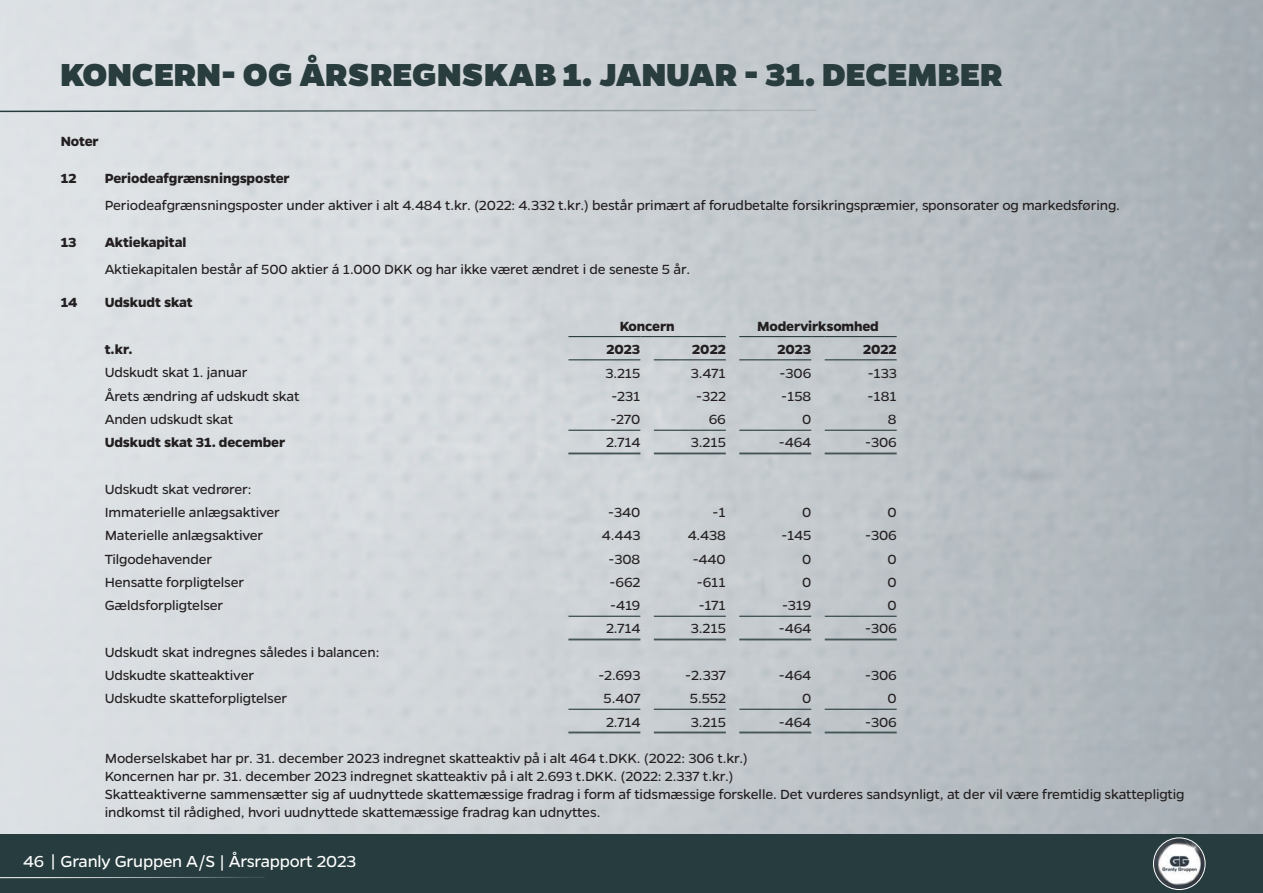
<style>
.page{position:relative;width:1263px;height:893px;background:#fff}
.page>*{position:absolute;margin:0;border:0;box-sizing:border-box;transform-origin:0 0}
.t1{font:800 36px "Gentona";color:#293c3e}
.t2{font:18px "Gentona";letter-spacing:-.01em;color:#fff}
.t3{font:15px/18px "Gentona";letter-spacing:-.01em;color:#231f20}
.t4{font:700 15px "Gentona";letter-spacing:-.01em;color:#231f20}
</style>
<div class="page">
<div style="left:0;top:0;width:1263px;height:886px;background:linear-gradient(to right,#e4e8eb,#abb2b8)"></div>
<div style="left:0;top:834px;width:1263px;height:59px;background:#273c3e"></div>
<svg style="left:0;top:877px;width:265px;height:2px"></svg>
<svg style="left:0;top:109px;width:818px;height:5px;background:#b2b9bd"></svg>
<img style="left:1153px;top:838px;width:52px;height:51px;border-radius:26px">
<div style="left:1153px;top:837px;width:52px;height:53px;border:1px solid #fff;border-radius:50%"></div>
<hr style="left:568px;top:336px;width:72px;height:1px;background:#293c3e">
<svg style="left:640px;top:336px;width:14px;height:1px"></svg>
<hr style="left:654px;top:336px;width:72px;height:1px;background:#293c3e">
<hr style="left:739px;top:336px;width:72px;height:1px;background:#293c3e">
<svg style="left:811px;top:336px;width:14px;height:1px"></svg>
<hr style="left:825px;top:336px;width:72px;height:1px;background:#293c3e">
<hr style="left:568px;top:359px;width:72px;height:1px;background:#293c3e">
<hr style="left:654px;top:359px;width:72px;height:1px;background:#293c3e">
<hr style="left:739px;top:359px;width:72px;height:1px;background:#293c3e">
<hr style="left:825px;top:359px;width:72px;height:1px;background:#293c3e">
<hr style="left:568px;top:430px;width:72px;height:1px;background:#293c3e">
<hr style="left:654px;top:430px;width:72px;height:1px;background:#293c3e">
<hr style="left:739px;top:430px;width:72px;height:1px;background:#293c3e">
<hr style="left:825px;top:430px;width:72px;height:1px;background:#293c3e">
<hr style="left:568px;top:453px;width:72px;height:1px;background:#293c3e">
<hr style="left:568px;top:454px;width:72px;height:1px;background:#293c3e">
<hr style="left:654px;top:453px;width:72px;height:1px;background:#293c3e">
<hr style="left:654px;top:454px;width:72px;height:1px;background:#293c3e">
<hr style="left:739px;top:453px;width:72px;height:1px;background:#293c3e">
<hr style="left:739px;top:454px;width:72px;height:1px;background:#293c3e">
<hr style="left:825px;top:453px;width:72px;height:1px;background:#293c3e">
<hr style="left:825px;top:454px;width:72px;height:1px;background:#293c3e">
<hr style="left:568px;top:616px;width:72px;height:1px;background:#293c3e">
<hr style="left:654px;top:616px;width:72px;height:1px;background:#293c3e">
<hr style="left:739px;top:616px;width:72px;height:1px;background:#293c3e">
<hr style="left:825px;top:616px;width:72px;height:1px;background:#293c3e">
<hr style="left:568px;top:709px;width:72px;height:1px;background:#293c3e">
<hr style="left:654px;top:709px;width:72px;height:1px;background:#293c3e">
<hr style="left:739px;top:709px;width:72px;height:1px;background:#293c3e">
<hr style="left:825px;top:709px;width:72px;height:1px;background:#293c3e">
<hr style="left:568px;top:639px;width:72px;height:1px;background:#293c3e">
<hr style="left:568px;top:640px;width:72px;height:1px;background:#293c3e">
<hr style="left:654px;top:639px;width:72px;height:1px;background:#293c3e">
<hr style="left:654px;top:640px;width:72px;height:1px;background:#293c3e">
<hr style="left:739px;top:639px;width:72px;height:1px;background:#293c3e">
<hr style="left:739px;top:640px;width:72px;height:1px;background:#293c3e">
<hr style="left:825px;top:639px;width:72px;height:1px;background:#293c3e">
<hr style="left:825px;top:640px;width:72px;height:1px;background:#293c3e">
<hr style="left:568px;top:732px;width:72px;height:1px;background:#293c3e">
<hr style="left:568px;top:733px;width:72px;height:1px;background:#293c3e">
<hr style="left:654px;top:732px;width:72px;height:1px;background:#293c3e">
<hr style="left:654px;top:733px;width:72px;height:1px;background:#293c3e">
<hr style="left:739px;top:732px;width:72px;height:1px;background:#293c3e">
<hr style="left:739px;top:733px;width:72px;height:1px;background:#293c3e">
<hr style="left:825px;top:732px;width:72px;height:1px;background:#293c3e">
<hr style="left:825px;top:733px;width:72px;height:1px;background:#293c3e">
<p class="t1" style="left:61px;top:54px;width:943px">KONCERN- OG ÅRSREGNSKAB 1. JANUAR - 31. DECEMBER</p>
<p class="t4" style="left:61px;top:132px;width:39px">Noter</p>
<p class="t4" style="left:61px;top:170px;width:17px">12</p>
<p class="t4" style="left:105px;top:170px;width:186px">Periodeafgrænsningsposter</p>
<p class="t3" style="left:105px;top:196px;width:1017px">Periodeafgrænsningsposter under aktiver i alt 4.484 t.kr. (2022: 4.332 t.kr.) består primært af forudbetalte forsikringspræmier, sponsorater og markedsføring.</p>
<p class="t4" style="left:61px;top:233px;width:17px">13</p>
<p class="t4" style="left:105px;top:233px;width:83px">Aktiekapital</p>
<p class="t3" style="left:105px;top:260px;width:587px">Aktiekapitalen består af 500 aktier á 1.000 DKK og har ikke været ændret i de seneste 5 år.</p>
<p class="t4" style="left:61px;top:294px;width:18px">14</p>
<p class="t4" style="left:105px;top:294px;width:90px">Udskudt skat</p>
<p class="t4" style="left:620px;top:317px;width:56px">Koncern</p>
<p class="t4" style="left:757px;top:317px;width:123px">Modervirksomhed</p>
<p class="t4" style="left:105px;top:340px;width:29px">t.kr.</p>
<p class="t4" style="left:606px;top:340px;width:35px">2023</p>
<p class="t4" style="left:692px;top:340px;width:35px">2022</p>
<p class="t4" style="left:777px;top:340px;width:35px">2023</p>
<p class="t4" style="left:863px;top:340px;width:35px">2022</p>
<p class="t3" style="left:105px;top:364px;width:144px">Udskudt skat 1. januar</p>
<p class="t3" style="left:605px;top:364px;width:36px">3.215</p>
<p class="t3" style="left:691px;top:364px;width:36px">3.471</p>
<p class="t3" style="left:780px;top:364px;width:33px">-306</p>
<p class="t3" style="left:868px;top:364px;width:30px">-133</p>
<p class="t3" style="left:105px;top:387px;width:196px">Årets ændring af udskudt skat</p>
<p class="t3" style="left:611px;top:387px;width:30px">-231</p>
<p class="t3" style="left:696px;top:387px;width:31px">-322</p>
<p class="t3" style="left:781px;top:387px;width:32px">-158</p>
<p class="t3" style="left:867px;top:387px;width:31px">-181</p>
<p class="t3" style="left:105px;top:410px;width:130px">Anden udskudt skat</p>
<p class="t3" style="left:610px;top:410px;width:31px">-270</p>
<p class="t3" style="left:709px;top:410px;width:19px">66</p>
<p class="t3" style="left:802px;top:410px;width:11px">0</p>
<p class="t3" style="left:888px;top:410px;width:10px">8</p>
<p class="t4" style="left:105px;top:434px;width:182px">Udskudt skat 31. december</p>
<p class="t3" style="left:606px;top:434px;width:36px">2.714</p>
<p class="t3" style="left:691px;top:434px;width:36px">3.215</p>
<p class="t3" style="left:779px;top:434px;width:34px">-464</p>
<p class="t3" style="left:865px;top:434px;width:33px">-306</p>
<p class="t3" style="left:105px;top:480px;width:148px">Udskudt skat vedrører:</p>
<p class="t3" style="left:105px;top:503px;width:177px">Immaterielle anlægsaktiver</p>
<p class="t3" style="left:608px;top:503px;width:34px">-340</p>
<p class="t3" style="left:713px;top:503px;width:15px">-1</p>
<p class="t3" style="left:802px;top:503px;width:11px">0</p>
<p class="t3" style="left:887px;top:503px;width:11px">0</p>
<p class="t3" style="left:105px;top:527px;width:160px">Materielle anlægsaktiver</p>
<p class="t3" style="left:602px;top:527px;width:40px">4.443</p>
<p class="t3" style="left:688px;top:527px;width:40px">4.438</p>
<p class="t3" style="left:781px;top:527px;width:31px">-145</p>
<p class="t3" style="left:865px;top:527px;width:33px">-306</p>
<p class="t3" style="left:105px;top:550px;width:109px">Tilgodehavender</p>
<p class="t3" style="left:608px;top:550px;width:33px">-308</p>
<p class="t3" style="left:693px;top:550px;width:35px">-440</p>
<p class="t3" style="left:802px;top:550px;width:11px">0</p>
<p class="t3" style="left:887px;top:550px;width:11px">0</p>
<p class="t3" style="left:105px;top:573px;width:141px">Hensatte forpligtelser</p>
<p class="t3" style="left:610px;top:573px;width:32px">-662</p>
<p class="t3" style="left:697px;top:573px;width:30px">-611</p>
<p class="t3" style="left:802px;top:573px;width:11px">0</p>
<p class="t3" style="left:887px;top:573px;width:11px">0</p>
<p class="t3" style="left:105px;top:596px;width:120px">Gældsforpligtelser</p>
<p class="t3" style="left:610px;top:596px;width:32px">-419</p>
<p class="t3" style="left:699px;top:596px;width:29px">-171</p>
<p class="t3" style="left:782px;top:596px;width:31px">-319</p>
<p class="t3" style="left:887px;top:596px;width:11px">0</p>
<p class="t3" style="left:606px;top:620px;width:36px">2.714</p>
<p class="t3" style="left:691px;top:620px;width:36px">3.215</p>
<p class="t3" style="left:779px;top:620px;width:34px">-464</p>
<p class="t3" style="left:865px;top:620px;width:33px">-306</p>
<p class="t3" style="left:105px;top:643px;width:276px">Udskudt skat indregnes således i balancen:</p>
<p class="t3" style="left:105px;top:666px;width:151px">Udskudte skatteaktiver</p>
<p class="t3" style="left:598px;top:666px;width:43px">-2.693</p>
<p class="t3" style="left:685px;top:666px;width:42px">-2.337</p>
<p class="t3" style="left:779px;top:666px;width:34px">-464</p>
<p class="t3" style="left:865px;top:666px;width:33px">-306</p>
<p class="t3" style="left:105px;top:689px;width:184px">Udskudte skatteforpligtelser</p>
<p class="t3" style="left:604px;top:689px;width:38px">5.407</p>
<p class="t3" style="left:690px;top:689px;width:37px">5.552</p>
<p class="t3" style="left:802px;top:689px;width:11px">0</p>
<p class="t3" style="left:887px;top:689px;width:11px">0</p>
<p class="t3" style="left:606px;top:713px;width:36px">2.714</p>
<p class="t3" style="left:691px;top:713px;width:36px">3.215</p>
<p class="t3" style="left:779px;top:713px;width:34px">-464</p>
<p class="t3" style="left:865px;top:713px;width:33px">-306</p>
<p class="t3" style="left:105px;top:749px;width:645px">Moderselskabet har pr. 31. december 2023 indregnet skatteaktiv på i alt 464 t.DKK. (2022: 306 t.kr.)</p>
<p class="t3" style="left:105px;top:767px;width:630px">Koncernen har pr. 31. december 2023 indregnet skatteaktiv på i alt 2.693 t.DKK. (2022: 2.337 t.kr.)</p>
<p class="t3" style="left:105px;top:785px;width:1081px">Skatteaktiverne sammensætter sig af uudnyttede skattemæssige fradrag i form af tidsmæssige forskelle. Det vurderes sandsynligt, at der vil være fremtidig skattepligtig indkomst til rådighed, hvori uudnyttede skattemæssige fradrag kan udnyttes.</p>
<p class="t2" style="left:23px;top:851px;width:335px">46 | Granly Gruppen A/S | Årsrapport 2023</p>
</div>
